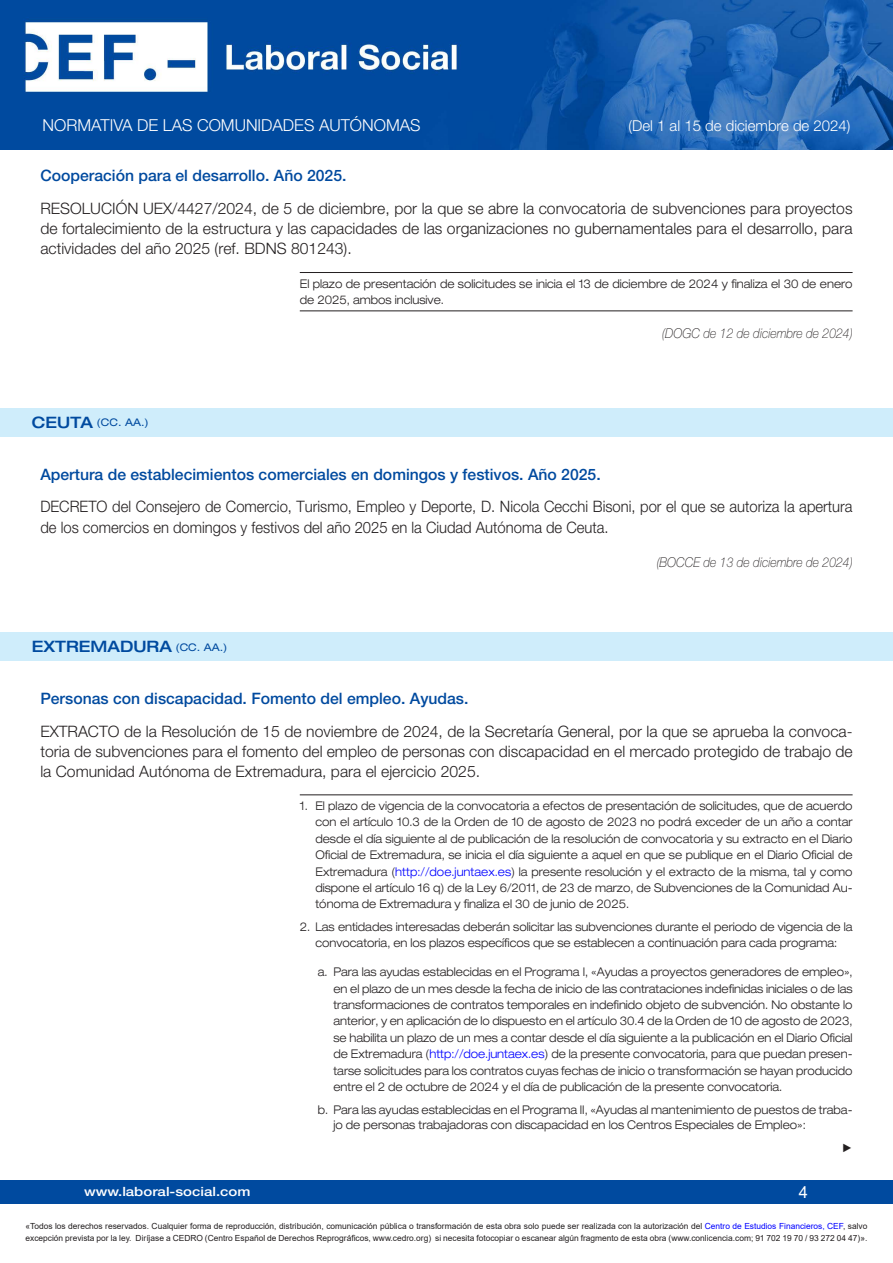
<style>
.page{position:relative;width:893px;height:1263px;background:#fff}
.page>*{position:absolute;margin:0;border:0;box-sizing:border-box;transform-origin:0 0}
.t1{font:300 16.5px "Helvetica Neue LT Std";color:#fff}
.t2{font:16.5px "Arial";color:#fff}
.Contenido{font:300 15.75px/20.1px "Helvetica Neue LT Std";color:#231f20;text-align:justify}
.Contenido-2{font:300 15.75px/20.1px "Helvetica Neue LT Std";color:#231f20;scale:.94 1}
.Título-cabecera{font:500 15.75px "Helvetica Neue LT Std";color:#004a9f}
.Comunidades_division{font:500 expanded 15.75px "Helvetica Neue LT Std";color:#004a9f}
.t3{font:300 15px "Helvetica Neue LT Std";color:#fff}
.publicación{font:italic 100 13.5px "Helvetica Neue LT Std";color:#231f20;scale:.9 1}
.t4{font:500 12.75px "Helvetica Neue LT Std";color:#fff;scale:1.18 1}
.a__plazo{font:300 expanded 12px/16.4px "Helvetica Neue LT Std";color:#231f20;text-align:center;scale:.92 1}
.plazo_sin_filete_inf{font:300 expanded 12px/16.4px "Helvetica Neue LT Std";color:#231f20;text-align:justify;scale:.92 1}
.Plazo{font:300 expanded 12px/16.4px "Helvetica Neue LT Std";color:#231f20;scale:.92 1}
.a__plazo-2{font:12px "Arial";color:#231f20;scale:.92 1}
.Comunidades_division-2{font:expanded 10.5px "Helvetica Neue LT Std";color:#004a9f}
.t5{font:8.4px/12px "Arial";color:#231f20}
.s1{font-weight:500;font-size:15.75px}
.s2{font-weight:400;font-size:10.5px}
.s3{color:#00f}
</style>
<div class="page">
<div style="left:0;top:1180px;width:893px;height:23px;background:#004a9f"></div>
<img style="left:0;top:0;width:893px;height:149px">
<hr style="left:300px;top:272px;width:553px;height:1px;background:#231f20">
<hr style="left:300px;top:310px;width:553px;height:1px;background:#231f20">
<hr style="left:300px;top:794px;width:553px;height:1px;background:#231f20">
<div style="left:0;top:408px;width:893px;height:28px;background:#cfedfb"></div>
<div style="left:0;top:632px;width:893px;height:28px;background:#cfedfb"></div>
<h1 class="t1" style="left:43px;top:115px;width:379px">NORMATIVA DE LAS COMUNIDADES AUTÓNOMAS</h1>
<p class="t3" style="left:628px;top:117px;width:224px">(Del 1 al 15 de diciembre de 2024)</p>
<p class="Título-cabecera" style="left:40px;top:166px;width:308px">Cooperación para el desarrollo. Año 2025.</p>
<p class="Contenido" style="left:40px;top:198px;width:814px">RESOLUCIÓN UEX/4427/2024, de 5 de diciembre, por la que se abre la convocatoria de subvenciones para proyectos de fortalecimiento de la estructura y las capacidades de las organizaciones no gubernamentales para el desarrollo, para actividades del año 2025 (ref. BDNS 801243).</p>
<p class="Plazo" style="left:300px;top:275px;width:602px">El plazo de presentación de solicitudes se inicia el 13 de diciembre de 2024 y finaliza el 30 de enero de 2025, ambos inclusive.</p>
<p class="publicación" style="left:662px;top:326px;width:213px">(DOGC de 12 de diciembre de 2024)</p>
<p class="Comunidades_division-2" style="left:32px;top:416px;width:118px"><span class="s1">CEUTA</span> (CC. AA.)</p>
<p class="Título-cabecera" style="left:40px;top:464px;width:562px">Apertura de establecimientos comerciales en domingos y festivos. Año 2025.</p>
<p class="Contenido-2" style="left:40px;top:496px;width:865px">DECRETO del Consejero de Comercio, Turismo, Empleo y Deporte, D. Nicola Cecchi Bisoni, por el que se autoriza la apertura de los comercios en domingos y festivos del año 2025 en la Ciudad Autónoma de Ceuta.</p>
<p class="publicación" style="left:657px;top:554px;width:219px">(BOCCE de 13 de diciembre de 2024)</p>
<p class="Comunidades_division" style="left:32px;top:637px;width:197px">EXTREMADURA <span class="s2">(CC. AA.)</span></p>
<p class="Título-cabecera" style="left:40px;top:689px;width:430px">Personas con discapacidad. Fomento del empleo. Ayudas.</p>
<p class="Contenido" style="left:40px;top:720px;width:814px">EXTRACTO de la Resolución de 15 de noviembre de 2024, de la Secretaría General, por la que se aprueba la convoca&shy;toria de subvenciones para el fomento del empleo de personas con discapacidad en el mercado protegido de trabajo de la Comunidad Autónoma de Extremadura, para el ejercicio 2025.</p>
<p class="plazo_sin_filete_inf" style="left:315px;top:797px;width:585px;text-indent:-16px">1. El plazo de vigencia de la convocatoria a efectos de presentación de solicitudes, que de acuerdo con el artículo 10.3 de la Orden de 10 de agosto de 2023 no podrá exceder de un año a contar desde el día siguiente al de publicación de la resolución de convocatoria y su extracto en el Diario Oficial de Extremadura, se inicia el día siguiente a aquel en que se publique en el Diario Oficial de Extremadura (<span class="s3">http://doe.juntaex.es</span>) la presente resolución y el extracto de la misma, tal y como dispone el artículo 16 q) de la Ley 6/2011, de 23 de marzo, de Subvenciones de la Comunidad Au&shy;tónoma de Extremadura y finaliza el 30 de junio de 2025.</p>
<p class="a__plazo" style="left:300px;top:918px;width:602px">2. Las entidades interesadas deberán solicitar las subvenciones durante el periodo de vigencia de la convocatoria, en los plazos específicos que se establecen a continuación para cada programa:</p>
<p class="a__plazo" style="left:333px;top:964px;width:566px;text-align:justify;text-indent:-16px">a. Para las ayudas establecidas en el Programa I, «Ayudas a proyectos generadores de empleo», en el plazo de un mes desde la fecha de inicio de las contrataciones indefinidas iniciales o de las transformaciones de contratos temporales en indefinido objeto de subvención. No obstante lo anterior, y en aplicación de lo dispuesto en el artículo 30.4 de la Orden de 10 de agosto de 2023, se habilita un plazo de un mes a contar desde el día siguiente a la publicación en el Diario Oficial de Extremadura (<span class="s3">http://doe.juntaex.es</span>) de la presente convocatoria, para que puedan presen&shy;tarse solicitudes para los contratos cuyas fechas de inicio o transformación se hayan producido entre el 2 de octubre de 2024 y el día de publicación de la presente convocatoria.</p>
<p class="a__plazo" style="left:333px;top:1101px;width:566px;line-height:15.8px;text-align:left;text-indent:-16px">b. Para las ayudas establecidas en el Programa II, «Ayudas al mantenimiento de puestos de traba&shy;jo de personas trabajadoras con discapacidad en los Centros Especiales de Empleo»:</p>
<p class="a__plazo-2" style="left:842px;top:1139px;width:13px">►</p>
<p class="t4" style="left:84px;top:1184px;width:143px">www.laboral-social.com</p>
<h1 class="t2" style="left:799px;top:1180px;width:11px">4</h1>
<p class="t5" style="left:26px;top:1220px;width:843px">«Todos los derechos reservados. Cualquier forma de reproducción, distribución, comunicación pública o transformación de esta obra solo puede ser realizada con la autorización del <span class="s3">Centro de Estudios Financieros, CEF</span>, salvo excepción prevista por la ley. Diríjase a CEDRO (Centro Español de Derechos Reprográficos, www.cedro.org) si necesita fotocopiar o escanear algún fragmento de esta obra (www.conlicencia.com; 91 702 19 70 / 93 272 04 47)».</p>
</div>
